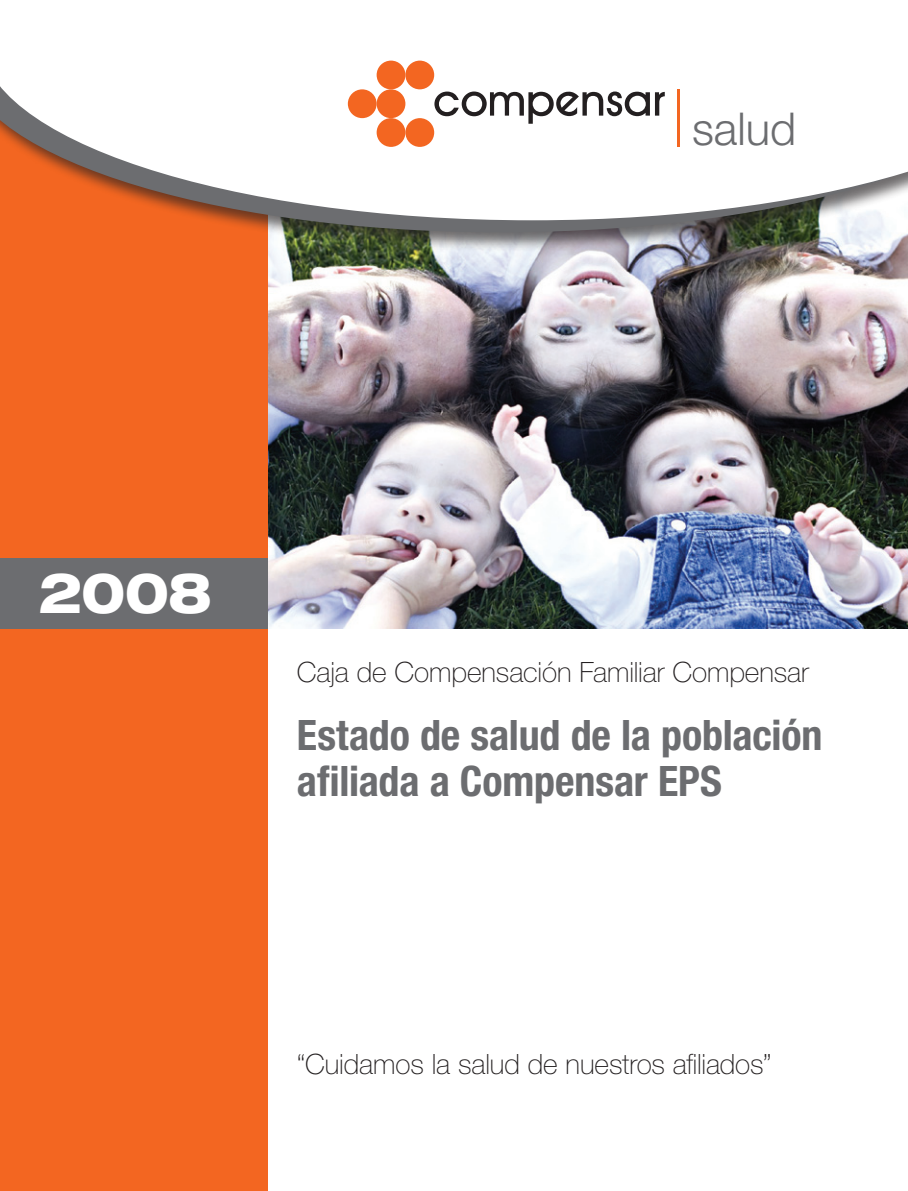
<style>
.page{position:relative;width:908px;height:1191px;background:#fff}
.page>*{position:absolute;margin:0;border:0;box-sizing:border-box;transform-origin:0 0}
.t1{font:800 expanded 56px "Helvetica Neue LT Std";color:#fff;scale:.88 1}
.t2{font:300 45.2px "Helvetica Neue LT Std";color:#6c6d70}
.t3{font:700 condensed 42px/46px "Helvetica Neue LT Std";letter-spacing:-.005em;color:#6c6d70}
.t4{font:100 28px "Helvetica Neue LT Std";letter-spacing:-.005em;color:#231f20}
</style>
<div class="page">
<img style="left:268px;top:253px;width:639px;height:375px">
<div style="left:0;top:0;width:268px;height:1191px;background:#f36621"></div>
<div style="left:0;top:558px;width:268px;height:70px;background:#6c6d70"></div>
<div style="left:0;top:0;width:907px;height:253px;background:#231f20;opacity:.65"></div>
<svg style="left:0;top:220px;width:907px;height:12px"></svg>
<svg style="left:0;top:0;width:907px;height:220px"></svg>
<div style="left:376px;top:61px;width:29px;height:28px;background:#f36621;border-radius:50%"></div>
<div style="left:405px;top:61px;width:29px;height:28px;background:#f36621;border-radius:50%"></div>
<div style="left:376px;top:118px;width:29px;height:29px;background:#f36621;border-radius:50%"></div>
<div style="left:405px;top:118px;width:29px;height:29px;background:#f36621;border-radius:50%"></div>
<div style="left:348px;top:89px;width:28px;height:29px;background:#f36621;border-radius:50%"></div>
<div style="left:376px;top:89px;width:29px;height:29px;background:#f36621;border-radius:50%"></div>
<svg style="left:434px;top:91px;width:230px;height:33px"></svg>
<hr style="left:677px;top:89px;width:3px;height:58px;background:#f36621">
<h2 class="t2" style="left:691px;top:101px;width:105px">salud</h2>
<p class="t1" style="left:39px;top:557px;width:198px">2008</p>
<p class="t4" style="left:297px;top:655px;width:513px">Caja de Compensación Familiar Compensar</p>
<p class="t3" style="left:297px;top:711px;width:527px">Estado de salud de la población afiliada a Compensar EPS</p>
<p class="t4" style="left:297px;top:1047px;width:476px">“Cuidamos la salud de nuestros afiliados”</p>
</div>
